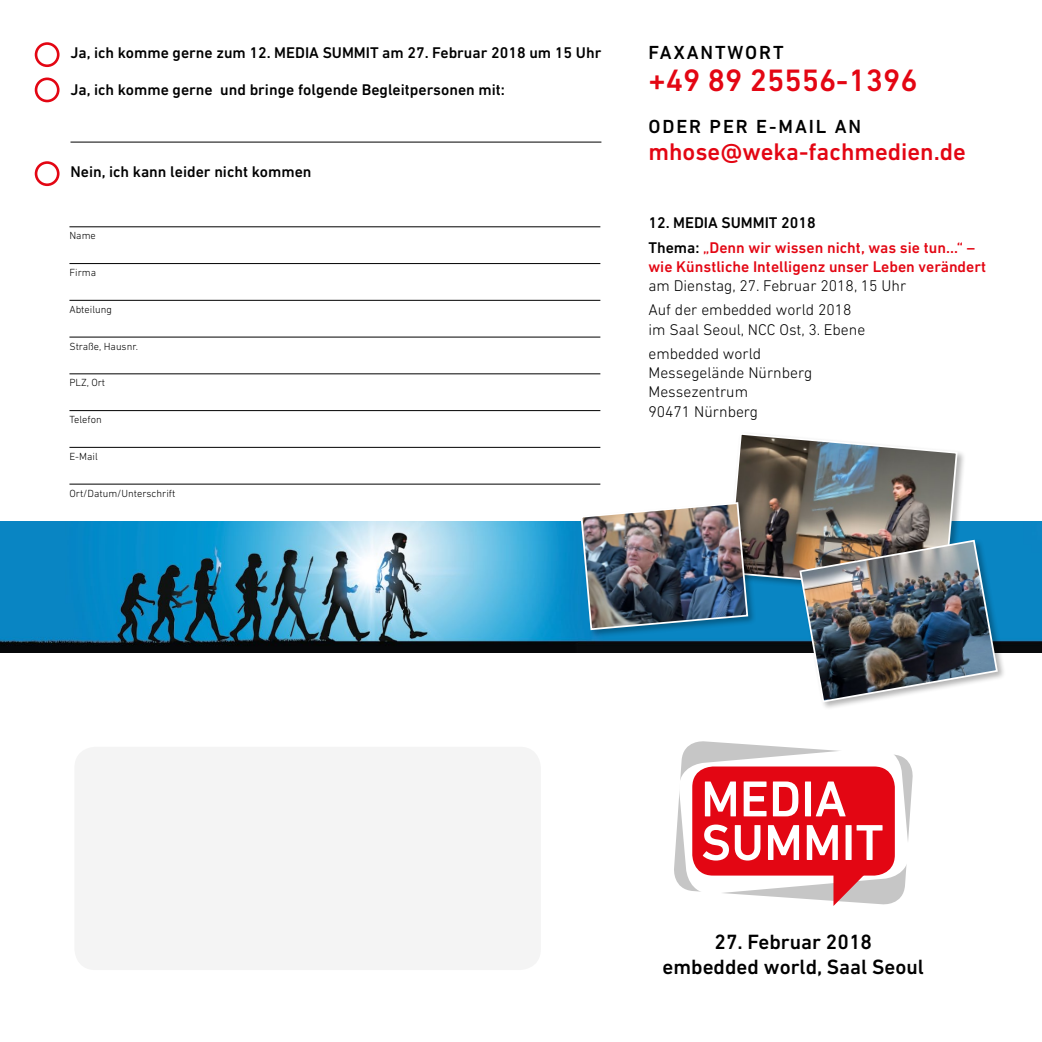
<style>
.page{position:relative;width:1042px;height:1042px;background:#fff}
.page>*{position:absolute;margin:0;border:0;box-sizing:border-box;transform-origin:0 0}
.t1{font:500 51.27px "DIN Next LT Pro";color:#fff}
.t2{font:500 31.5px "DIN Next LT Pro";color:#e30613}
.t3{font:500 24.5px "DIN Next LT Pro";color:#e30613}
.vers{font:500 21px "DIN Next LT Pro";color:#000}
.t4{font:500 19.25px "DIN Next LT Pro";letter-spacing:.1em;color:#000}
.vers-2{font:500 15.75px "DIN Next LT Pro";color:#000}
.vers-3{font:300 15.75px/19.2px "DIN Next LT Pro";color:#000}
.vers-4{font:500 15.75px/19.2px "DIN Next LT Pro";color:#e30613}
.linie{font:300 10.5px "DIN Next LT Pro";color:#000}
.s1{color:#000}
</style>
<div class="page">
<img style="left:0;top:521px;width:1042px;height:132px">
<div style="left:74px;top:747px;width:467px;height:223px;background:#f4f4f4;border-radius:21px"></div>
<svg style="left:674px;top:741px;width:239px;height:165px"></svg>
<div style="left:798px;top:538px;width:208px;height:173px;background:#000;opacity:.3"></div>
<img style="left:579px;top:434px;width:420px;height:269px">
<hr style="left:70px;top:142px;width:531px;height:1px;background:#000">
<hr style="left:69px;top:226px;width:531px;height:1px;background:#000">
<hr style="left:69px;top:263px;width:531px;height:1px;background:#000">
<hr style="left:69px;top:300px;width:531px;height:1px;background:#000">
<hr style="left:69px;top:337px;width:531px;height:1px;background:#000">
<hr style="left:69px;top:373px;width:531px;height:1px;background:#000">
<hr style="left:69px;top:410px;width:531px;height:1px;background:#000">
<hr style="left:69px;top:447px;width:531px;height:1px;background:#000">
<hr style="left:69px;top:484px;width:531px;height:1px;background:#000">
<div style="left:35px;top:42px;width:25px;height:25px;border:3px solid #e30613;border-radius:50%"></div>
<div style="left:35px;top:78px;width:25px;height:24px;border:3px solid #e30613;border-radius:50%"></div>
<div style="left:35px;top:161px;width:25px;height:25px;border:3px solid #e30613;border-radius:50%"></div>
<p class="vers-2" style="left:70px;top:43px;width:532px">Ja, ich komme gerne zum 12. MEDIA SUMMIT am 27. Februar 2018 um 15 Uhr</p>
<p class="vers-2" style="left:70px;top:81px;width:436px">Ja, ich komme gerne und bringe folgende Begleitpersonen mit:</p>
<p class="vers-2" style="left:70px;top:163px;width:242px">Nein, ich kann leider nicht kommen</p>
<p class="linie" style="left:69px;top:230px;width:28px">Name</p>
<p class="linie" style="left:69px;top:267px;width:28px">Firma</p>
<p class="linie" style="left:69px;top:303px;width:44px">Abteilung</p>
<p class="linie" style="left:69px;top:340px;width:70px">Straße, Hausnr.</p>
<p class="linie" style="left:69px;top:377px;width:37px">PLZ, Ort</p>
<p class="linie" style="left:69px;top:414px;width:34px">Telefon</p>
<p class="linie" style="left:69px;top:450px;width:30px">E-Mail</p>
<p class="linie" style="left:69px;top:487px;width:107px">Ort/Datum/Unterschrift</p>
<p class="t4" style="left:648px;top:41px;width:137px">FAXANTWORT</p>
<p class="t2" style="left:648px;top:62px;width:271px">+49 89 25556-1396</p>
<p class="t4" style="left:648px;top:116px;width:214px">ODER PER E-MAIL AN</p>
<p class="t3" style="left:648px;top:137px;width:319px">mhose@weka-fachmedien.de</p>
<p class="vers-2" style="left:648px;top:214px;width:169px">12. MEDIA SUMMIT 2018</p>
<p class="vers-4" style="left:648px;top:238px;width:339px"><span class="s1">Thema:</span> „Denn wir wissen nicht, was sie tun…“ – wie Künstliche Intelligenz unser Leben verändert</p>
<p class="vers-3" style="left:648px;top:276px;width:259px">am Dienstag, 27. Februar 2018, 15 Uhr</p>
<p class="vers-3" style="left:648px;top:300px;width:218px">Auf der embedded world 2018 im Saal Seoul, NCC Ost, 3. Ebene</p>
<p class="vers-3" style="left:648px;top:344px;width:165px">embedded world<br>Messegelände Nürnberg<br>Messezentrum<br>90471 Nürnberg</p>
<p class="t1" style="left:701px;top:769px;width:147px">MEDIA</p>
<p class="t1" style="left:701px;top:813px;width:184px">SUMMIT</p>
<p class="vers" style="left:714px;top:930px;width:159px">27. Februar 2018</p>
<p class="vers" style="left:662px;top:954px;width:263px">embedded world, Saal Seoul</p>
</div>
